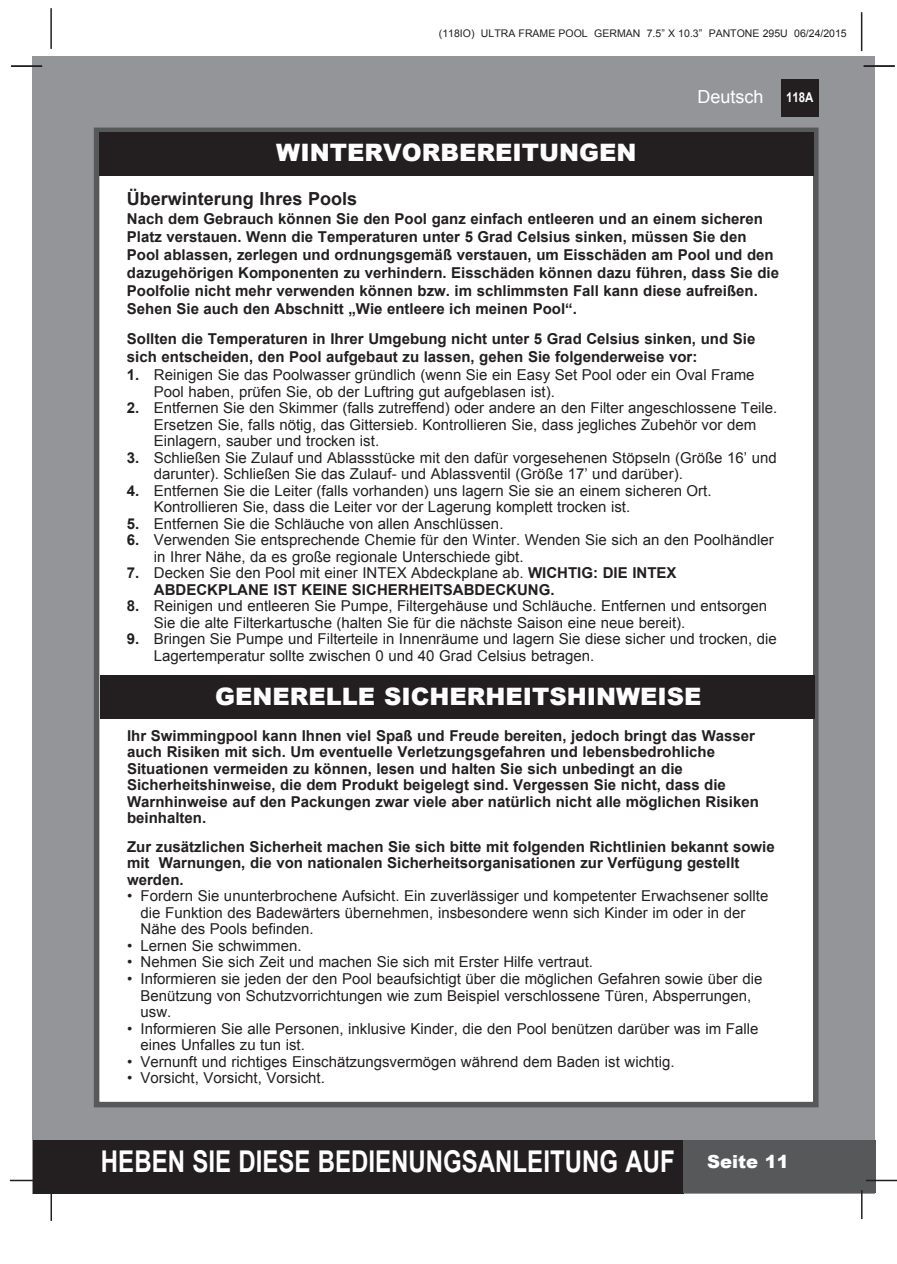
<style>
.page{position:relative;width:897px;height:1264px;background:#fff}
.page>*{position:absolute;margin:0;border:0;box-sizing:border-box;transform-origin:0 0}
.t1{font:700 30px "Arial";color:#fff;scale:.8 1}
.t2{font:900 24px "Arial";color:#fff}
.t3{font:700 18px "Arial";color:#231f20}
.t4{font:18px "Arial";color:#fff}
.t5{font:900 18px "Arial";color:#fff}
.t6{font:15px/16.5px "Arial";color:#231f20}
.t7{font:700 15px/16.5px "Arial";color:#231f20}
.t8{font:700 13.5px "Arial";color:#fff;scale:.85 1}
.t9{font:10.5px "Arial";color:#231f20}
.s1{font-weight:700}
.s2{font-weight:400}
</style>
<div class="page">
<div style="left:33px;top:56px;width:842px;height:1137px;background:#939598"></div>
<div style="left:780px;top:79px;width:38px;height:38px;background:#231f20"></div>
<hr style="left:50px;top:8px;width:2px;height:41px;background:#231f20">
<hr style="left:860px;top:12px;width:2px;height:39px;background:#231f20">
<div style="left:33px;top:1140px;width:650px;height:53px;background:#231f20"></div>
<div style="left:682px;top:1140px;width:193px;height:53px;background:#57585a"></div>
<hr style="left:865px;top:1179px;width:31px;height:2px;background:#231f20">
<hr style="left:860px;top:1190px;width:2px;height:29px;background:#231f20">
<hr style="left:50px;top:1190px;width:2px;height:31px;background:#231f20">
<hr style="left:10px;top:1179px;width:31px;height:2px;background:#231f20">
<div style="left:94px;top:128px;width:724px;height:979px;background:#fff;border:6px solid #57585a"></div>
<div style="left:99px;top:132px;width:714px;height:44px;background:#231f20"></div>
<hr style="left:863px;top:65px;width:31px;height:2px;background:#231f20">
<hr style="left:11px;top:65px;width:31px;height:2px;background:#231f20">
<div style="left:100px;top:675px;width:714px;height:44px;background:#231f20"></div>
<p class="t9" style="left:439px;top:27px;width:409px">(118IO) ULTRA FRAME POOL GERMAN 7.5” X 10.3” PANTONE 295U 06/24/2015</p>
<p class="t4" style="left:697px;top:85px;width:68px">Deutsch</p>
<p class="t8" style="left:786px;top:88px;width:34px">118A</p>
<h2 class="t2" style="left:276px;top:135px;width:361px">WINTERVORBEREITUNGEN</h2>
<p class="t3" style="left:127px;top:187px;width:232px">Überwinterung Ihres Pools</p>
<p class="t7" style="left:127px;top:210px;width:653px;line-height:18px">Nach dem Gebrauch können Sie den Pool ganz einfach entleeren und an einem sicheren Platz verstauen. Wenn die Temperaturen unter 5 Grad Celsius sinken, müssen Sie den Pool ablassen, zerlegen und ordnungsgemäß verstauen, um Eisschäden am Pool und den dazugehörigen Komponenten zu verhindern. Eisschäden können dazu führen, dass Sie die Poolfolie nicht mehr verwenden können bzw. im schlimmsten Fall kann diese aufreißen.<br>Sehen Sie auch den Abschnitt „Wie entleere ich meinen Pool“.</p>
<p class="t7" style="left:127px;top:330px;width:630px;line-height:18px">Sollten die Temperaturen in Ihrer Umgebung nicht unter 5 Grad Celsius sinken, und Sie sich entscheiden, den Pool aufgebaut zu lassen, gehen Sie folgenderweise vor:</p>
<p class="t6" style="left:154px;top:367px;width:602px;text-indent:-27px"><span class="s1">1.</span> Reinigen Sie das Poolwasser gründlich (wenn Sie ein Easy Set Pool oder ein Oval Frame<br>Pool haben, prüfen Sie, ob der Luftring gut aufgeblasen ist).</p>
<p class="t6" style="left:154px;top:400px;width:625px;text-indent:-27px"><span class="s1">2.</span> Entfernen Sie den Skimmer (falls zutreffend) oder andere an den Filter angeschlossene Teile.<br>Ersetzen Sie, falls nötig, das Gittersieb. Kontrollieren Sie, dass jegliches Zubehör vor dem<br>Einlagern, sauber und trocken ist.</p>
<p class="t6" style="left:154px;top:449px;width:624px;text-indent:-27px"><span class="s1">3.</span> Schließen Sie Zulauf und Ablassstücke mit den dafür vorgesehenen Stöpseln (Größe 16’ und darunter). Schließen Sie das Zulauf- und Ablassventil (Größe 17’ und darüber).</p>
<p class="t6" style="left:154px;top:482px;width:559px;text-indent:-27px"><span class="s1">4.</span> Entfernen Sie die Leiter (falls vorhanden) uns lagern Sie sie an einem sicheren Ort.<br>Kontrollieren Sie, dass die Leiter vor der Lagerung komplett trocken ist.</p>
<p class="t6" style="left:127px;top:515px;width:378px"><span class="s1">5.</span> Entfernen Sie die Schläuche von allen Anschlüssen.</p>
<p class="t6" style="left:154px;top:532px;width:621px;text-indent:-27px"><span class="s1">6.</span> Verwenden Sie entsprechende Chemie für den Winter. Wenden Sie sich an den Poolhändler in Ihrer Nähe, da es große regionale Unterschiede gibt.</p>
<p class="t7" style="left:154px;top:565px;width:524px;text-indent:-27px">7. <span class="s2">Decken Sie den Pool mit einer INTEX Abdeckplane ab.</span> WICHTIG: DIE INTEX<br>ABDECKPLANE IST KEINE SICHERHEITSABDECKUNG.</p>
<p class="t6" style="left:154px;top:598px;width:614px;text-indent:-27px"><span class="s1">8.</span> Reinigen und entleeren Sie Pumpe, Filtergehäuse und Schläuche. Entfernen und entsorgen<br>Sie die alte Filterkartusche (halten Sie für die nächste Saison eine neue bereit).</p>
<p class="t6" style="left:154px;top:631px;width:624px;text-indent:-27px"><span class="s1">9.</span> Bringen Sie Pumpe und Filterteile in Innenräume und lagern Sie diese sicher und trocken, die<br>Lagertemperatur sollte zwischen 0 und 40 Grad Celsius betragen.</p>
<h2 class="t2" style="left:215px;top:679px;width:488px">GENERELLE SICHERHEITSHINWEISE</h2>
<p class="t7" style="left:127px;top:728px;width:633px">Ihr Swimmingpool kann Ihnen viel Spaß und Freude bereiten, jedoch bringt das Wasser auch Risiken mit sich. Um eventuelle Verletzungsgefahren und lebensbedrohliche Situationen vermeiden zu können, lesen und halten Sie sich unbedingt an die Sicherheitshinweise, die dem Produkt beigelegt sind. Vergessen Sie nicht, dass die Warnhinweise auf den Packungen zwar viele aber natürlich nicht alle möglichen Risiken beinhalten.</p>
<p class="t7" style="left:127px;top:839px;width:649px">Zur zusätzlichen Sicherheit machen Sie sich bitte mit folgenden Richtlinien bekannt sowie mit Warnungen, die von nationalen Sicherheitsorganisationen zur Verfügung gestellt werden.</p>
<p class="t6" style="left:140px;top:888px;width:629px;text-indent:-14px">• Fordern Sie ununterbrochene Aufsicht. Ein zuverlässiger und kompetenter Erwachsener sollte die Funktion des Badewärters übernehmen, insbesondere wenn sich Kinder im oder in der<br>Nähe des Pools befinden.</p>
<p class="t6" style="left:127px;top:937px;width:176px">• Lernen Sie schwimmen.</p>
<p class="t6" style="left:127px;top:954px;width:467px">• Nehmen Sie sich Zeit und machen Sie sich mit Erster Hilfe vertraut.</p>
<p class="t6" style="left:140px;top:970px;width:623px;text-indent:-14px">• Informieren sie jeden der den Pool beaufsichtigt über die möglichen Gefahren sowie über die<br>Benützung von Schutzvorrichtungen wie zum Beispiel verschlossene Türen, Absperrungen, usw.</p>
<p class="t6" style="left:140px;top:1020px;width:619px;text-indent:-14px">• Informieren Sie alle Personen, inklusive Kinder, die den Pool benützen darüber was im Falle eines Unfalles zu tun ist.</p>
<p class="t6" style="left:127px;top:1053px;width:549px">• Vernunft und richtiges Einschätzungsvermögen während dem Baden ist wichtig.</p>
<p class="t6" style="left:127px;top:1069px;width:199px">• Vorsicht, Vorsicht, Vorsicht.</p>
<h1 class="t1" style="left:101px;top:1142px;width:718px">HEBEN SIE DIESE BEDIENUNGSANLEITUNG AUF</h1>
<p class="t5" style="left:707px;top:1148px;width:83px">Seite 11</p>
</div>
